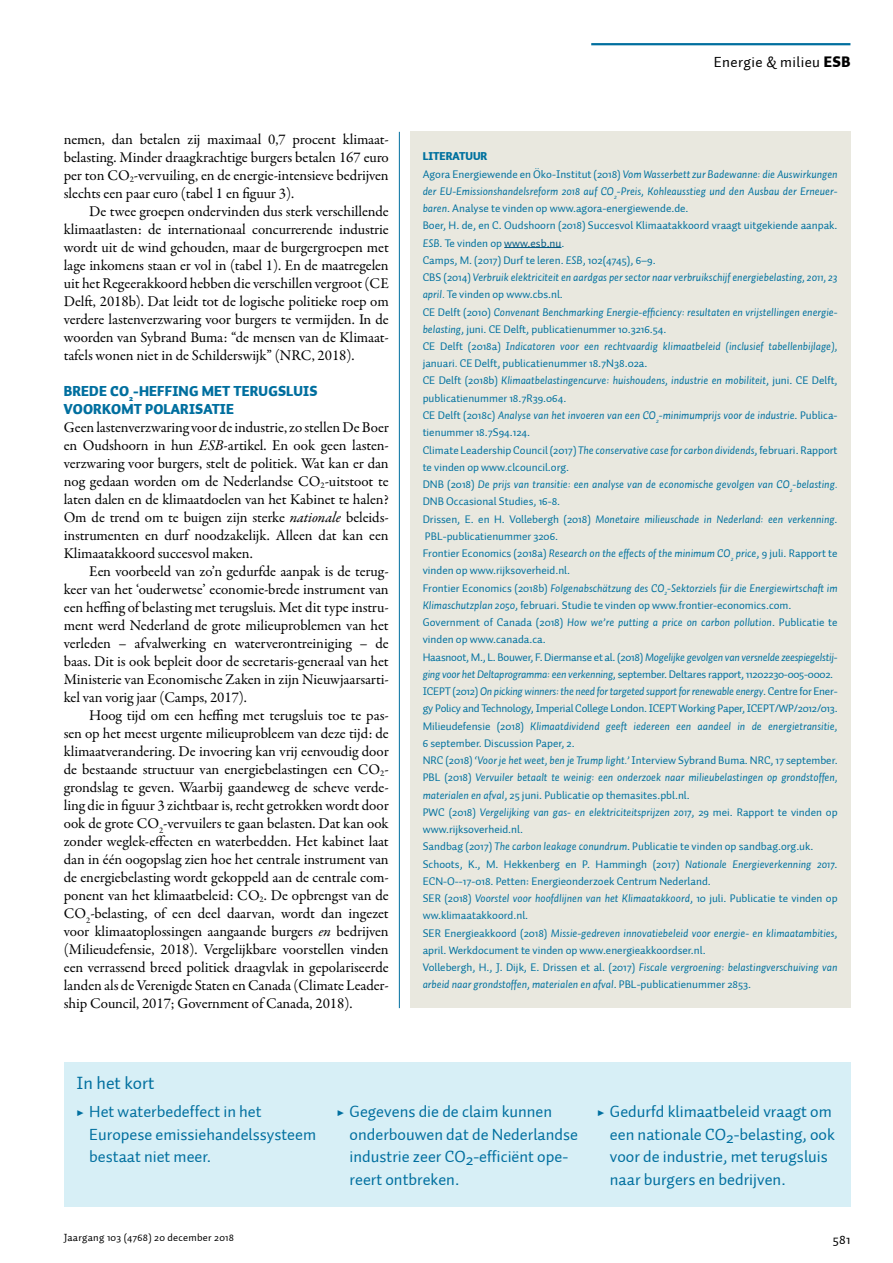
<style>
.page{position:relative;width:893px;height:1263px;background:#fff}
.page>*{position:absolute;margin:0;border:0;box-sizing:border-box;transform-origin:0 0}
.t1{font:18px "Auto 1";color:#006f9f}
.t2{font:16.5px/22.5px "Auto 1";color:#006f9f}
.t3{font:15px/18px "Garamond Premr Pro";letter-spacing:-.005em;color:#000;text-align:justify}
.t4{font:15px "Auto 1";letter-spacing:.025em;color:#000}
.t5{font:900 14.25px/18px "Auto 1";letter-spacing:.01em;color:#006f9f}
.t6{font:13.5px "Auto 1";color:#000}
.t7{font:11.25px/17.2px "Auto 1";color:#00719f}
.t8{font:10.5px "Auto 1";letter-spacing:.025em;color:#000}
.s1{font-style:italic}
.s2{font-weight:900}
.s3{color:#005883}
.s4{font-style:italic;color:#006f9f}
.s5{color:#006f9f}
.s6{font-family:"Garamond Premr Pro";font-weight:700}
</style>
<div class="page">
<hr style="left:591px;top:43px;width:259px;height:2px;background:#006f9f">
<div style="left:410px;top:132px;width:440px;height:876px;background:#e9e8df"></div>
<hr style="left:504px;top:247px;width:57px;height:1px;background:#005883">
<div style="left:64px;top:1062px;width:786px;height:144px;background:#d7eff6"></div>
<hr style="left:399px;top:132px;width:1px;height:876px;background:#006f9f">
<h3 class="t3" style="left:64px;top:131px;width:327px">nemen, dan betalen zij maximaal 0,7 procent klimaat&shy;belasting. Minder draagkrachtige burgers betalen 167 euro per ton CO<sub>2</sub>-vervuiling, en de energie-intensieve bedrijven slechts een paar euro (tabel 1 en figuur 3).</h3>
<p class="t3" style="left:64px;top:203px;width:327px;text-indent:26px">De twee groepen ondervinden dus sterk verschillende klimaatlasten: de internationaal concurrerende industrie wordt uit de wind gehouden, maar de burgergroepen met lage inkomens staan er vol in (tabel 1). En de maatregelen uit het Regeerakkoord hebben die verschillen vergroot (CE Delft, 2018b). Dat leidt tot de logische politieke roep om verdere lastenverzwaring voor burgers te vermijden. In de woorden van Sybrand Buma: “de mensen van de Klimaat&shy;tafels wonen niet in de Schilderswijk” (NRC, 2018).</p>
<p class="t5" style="left:64px;top:383px;width:255px">BREDE CO<sub>2</sub>-HEFFING MET TERUGSLUIS<br>VOORKOMT POLARISATIE</p>
<p class="t3" style="left:64px;top:419px;width:327px">Geen lastenverzwaring voor de industrie, zo stellen De Boer en Oudshoorn in hun <span class="s1">ESB</span>-artikel. En ook geen lasten&shy;verzwaring voor burgers, stelt de politiek. Wat kan er dan nog gedaan worden om de Nederlandse CO<sub>2</sub>-uitstoot te laten dalen en de klimaatdoelen van het Kabinet te halen?<br>Om de trend om te buigen zijn sterke <span class="s1">nationale</span> beleids&shy;instrumenten en durf noodzakelijk. Alleen dat kan een Klimaatakkoord succesvol maken.</p>
<p class="t3" style="left:64px;top:563px;width:327px;text-indent:26px">Een voorbeeld van zo’n gedurfde aanpak is de terug&shy;keer van het ‘ouderwetse’ economie-brede instrument van een heffing of belasting met terugsluis. Met dit type instru&shy;ment werd Nederland de grote milieuproblemen van het verleden – afvalwerking en waterverontreiniging – de baas. Dit is ook bepleit door de secretaris-generaal van het Ministerie van Economische Zaken in zijn Nieuwjaarsarti&shy;kel van vorig jaar (Camps, 2017).</p>
<p class="t3" style="left:64px;top:707px;width:327px;text-indent:26px">Hoog tijd om een heffing met terugsluis toe te pas&shy;sen op het meest urgente milieuprobleem van deze tijd: de klimaatverandering. De invoering kan vrij eenvoudig door de bestaande structuur van energiebelastingen een CO<sub>2</sub>- grondslag te geven. Waarbij gaandeweg de scheve verde&shy;ling die in figuur 3 zichtbaar is, recht getrokken wordt door ook de grote CO<sub>2</sub>-vervuilers te gaan belasten. Dat kan ook zonder weglek-effecten en waterbedden. Het kabinet laat dan in één oogopslag zien hoe het centrale instrument van de energiebelasting wordt gekoppeld aan de centrale com&shy;ponent van het klimaatbeleid: CO<sub>2</sub>. De opbrengst van de CO<sub>2</sub>-belasting, of een deel daarvan, wordt dan ingezet voor klimaatoplossingen aangaande burgers <span class="s1">en</span> bedrijven (Milieudefensie, 2018). Vergelijkbare voorstellen vinden een verrassend breed politiek draagvlak in gepolariseerde landen als de Verenigde Staten en Canada (Climate Leader&shy;ship Council, 2017; Government of Canada, 2018).</p>
<h3 class="t4" style="left:714px;top:53px;width:138px">Energie &amp; milieu <span class="s2">ESB</span></h3>
<p class="t7" style="left:423px;top:148px;width:416px"><span class="s2">LITERATUUR<br></span>Agora Energiewende en Öko-Institut (2018) <span class="s1">Vom Wasserbett zur Badewanne: die Auswirkungen der EU-Emissionshandelsreform 2018 auf CO</span><sub>2</sub><span class="s1">-Preis, Kohleausstieg und den Ausbau der Erneuer&shy;baren</span>. Analyse te vinden op www.agora-energiewende.de.<br>Boer, H. de, en C. Oudshoorn (2018) Succesvol Klimaatakkoord vraagt uitgekiende aanpak.<br><span class="s1">ESB</span>. Te vinden op <span class="s3">www.esb.nu</span>.<br>Camps, M. (2017) Durf te leren. <span class="s1">ESB</span>, 102(4745), 6–9.<br>CBS (2014) <span class="s1">Verbruik elektriciteit en aardgas per sector naar verbruikschijf energiebelasting, 2011, 23 april.</span> Te vinden op www.cbs.nl.<br>CE Delft (2010) <span class="s1">Convenant Benchmarking Energie-efficiency: resultaten en vrijstellingen energie&shy;belasting</span>, juni. CE Delft, publicatienummer 10.3216.54.<br>CE Delft (2018a) <span class="s1">Indicatoren voor een rechtvaardig klimaatbeleid (inclusief tabellenbijlage)</span>, januari<span class="s1">.</span> CE Delft, publicatienummer 18.7N38.02a.<br>CE Delft (2018b) <span class="s1">Klimaatbelastingencurve: huishoudens, industrie en mobiliteit</span>, juni. CE Delft, publicatienummer 18.7R39.064.<br>CE Delft (2018c) <span class="s1">Analys</span><span class="s4">e van het invoeren van een CO</span><sub>2</sub><span class="s4">-minimumprijs voor de industrie</span><span class="s5">. Publica&shy;tienummer 18.7S94.124.<br></span>Climate Leadership Council (2017) <span class="s1">The conservative case for carbon dividends</span>, februari. Rapport te vinden op www.clcouncil.org.<br>DNB (2018) <span class="s1">De prijs van transitie: een analyse van de economische gevolgen van CO</span><sub>2</sub><span class="s1">-belasting.<br></span>DNB Occasional Studies, 16-8.<br>Drissen, E. en H. Vollebergh (2018) <span class="s1">Monetaire milieuschade in Nederland: een verkenning</span>.<br>PBL-publicatienummer 3206.<br>Frontier Economics (2018a) <span class="s1">Research on the effects of the minimum CO</span><sub>2</sub> <span class="s1">price</span>, 9 juli. Rapport te vinden op www.rijksoverheid.nl.<br>Frontier Economics (2018b) <span class="s1">Folgenabschätzung des CO</span><sub>2</sub><span class="s1">-Sektorziels für die Energiewirtschaft im Klimaschutzplan 2050</span>, februari. Studie te vinden op www.frontier-economics.com.<br>Government of Canada (2018) <span class="s1">How we’re putting a price on carbon pollution</span>. Publicatie te vinden op www.canada.ca.<br>Haasnoot, M., L. Bouwer, F. Diermanse et al. (2018) <span class="s1">Mogelijke gevolgen van versnelde zeespiegelstij&shy;ging voor het Deltaprogramma: een verkenning</span>, september. Deltares rapport, 11202230-005-0002.<br>ICEPT (2012) <span class="s1">On picking winners: the need for targeted support for renewable energy</span>. Centre for Ener&shy;gy Policy and Technology, Imperial College London. ICEPT Working Paper, ICEPT/WP/2012/013.<br>Milieudefensie (2018) <span class="s1">Klimaatdividend geeft iedereen een aandeel in de energietransitie</span>, 6 september. Discussion Paper, 2.<br>NRC (2018) <span class="s1">‘Voor je het weet, ben je Trump light.’</span> Interview Sybrand Buma. NRC, 17 september.<br>PBL (2018) <span class="s1">Vervuiler betaalt te weinig: een onderzoek naar milieubelastingen op grondstoffen, materialen en afval</span>, 25 juni. Publicatie op themasites.pbl.nl.<br>PWC (2018) <span class="s1">Vergelijking van gas- en elektriciteitsprijzen 2017</span>, 29 mei. Rapport te vinden op www.rijksoverheid.nl.<br>Sandbag (2017) <span class="s1">The carbon leakage conundrum</span>. Publicatie te vinden op sandbag.org.uk.<br>Schoots, K., M. Hekkenberg en P. Hammingh (2017) <span class="s1">Nationale Energieverkenning 2017</span>.<br>ECN-O--17-018. Petten: Energieonderzoek Centrum Nederland.<br>SER (2018) <span class="s1">Voorstel voor hoofdlijnen van het Klimaatakkoord</span>, 10 juli. Publicatie te vinden op ww.klimaatakkoord.nl.<br>SER Energieakkoord (2018) <span class="s1">Missie-gedreven innovatiebeleid voor energie- en klimaatambities</span>, april. Werkdocument te vinden op www.energieakkoordser.nl.<br>Vollebergh, H., J. Dijk, E. Drissen et al. (2017) <span class="s1">Fiscale vergroening: belastingverschuiving van arbeid naar grondstoffen, materialen en afval</span>. PBL-publicatienummer 2853.</p>
<h1 class="t1" style="left:77px;top:1071px;width:80px">In het kort</h1>
<h2 class="t2" style="left:89px;top:1101px;width:228px;text-indent:-13px"><span class="s6">▶</span> Het waterbedeffect in het<br>Europese emissiehandelssysteem bestaat niet meer.</h2>
<h2 class="t2" style="left:350px;top:1101px;width:230px;text-indent:-13px"><span class="s6">▶</span> Gegevens die de claim kunnen onderbouwen dat de Nederlandse industrie zeer CO2-efficiënt ope&shy;reert ontbreken.</h2>
<h2 class="t2" style="left:610px;top:1101px;width:226px;text-indent:-13px"><span class="s6">▶</span> Gedurfd klimaatbeleid vraagt om een nationale CO2-belasting, ook voor de industrie, met terugsluis naar burgers en bedrijven.</h2>
<p class="t8" style="left:64px;top:1231px;width:172px">Jaargang 103 (4768) 20 december 2018</p>
<p class="t6" style="left:833px;top:1231px;width:19px">581</p>
</div>
